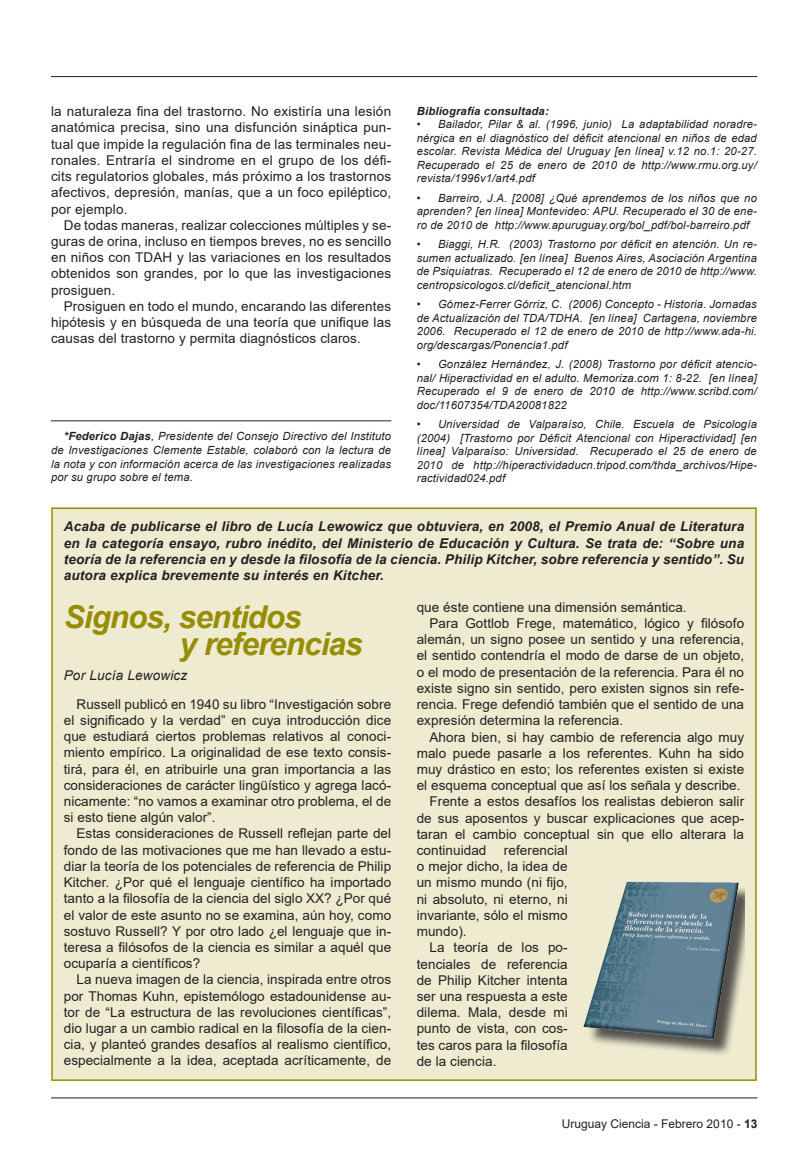
<style>
.page{position:relative;width:808px;height:1149px;background:#fff}
.page>*{position:absolute;margin:0;border:0;box-sizing:border-box;transform-origin:0 0}
.t1{font:italic 700 31.5px "Arial";letter-spacing:-.03em;color:#968d00}
.t2{font:13.5px/16.2px "Arial";letter-spacing:.005em;color:#231f20;text-align:justify}
.t3{font:italic 700 13.5px/16.2px "Arial";letter-spacing:.015em;color:#231f20;text-align:justify}
.t4{font:italic 13.5px "Arial";letter-spacing:.015em;color:#231f20}
.t5{font:12px "Arial";color:#231f20}
.t6{font:italic 11.25px/13.5px "Arial";letter-spacing:.015em;color:#231f20;text-align:justify}
.t7{font:italic 700 11.25px "Arial";letter-spacing:.015em;color:#231f20}
.s1{font-weight:700}
</style>
<div class="page">
<hr style="left:51px;top:1097px;width:706px;height:1px;background:#231f20">
<hr style="left:51px;top:76px;width:706px;height:1px;background:#231f20">
<div style="left:51px;top:507px;width:706px;height:573px;background:#eeebd1;border:2px solid #968d00"></div>
<hr style="left:51px;top:420px;width:340px;height:1px;background:#231f20">
<div style="left:587px;top:884px;width:157px;height:172px;background:#231f20;opacity:.75"></div>
<img style="left:583px;top:881px;width:161px;height:169px">
<p class="t2" style="left:51px;top:103px;width:342px">la naturaleza fina del trastorno. No existiría una lesión anatómica precisa, sino una disfunción sináptica pun&shy;tual que impide la regulación fina de las terminales neu&shy;ronales. Entraría el sindrome en el grupo de los défi&shy;cits regulatorios globales, más próximo a los trastornos afectivos, depresión, manías, que a un foco epiléptico, por ejemplo.</p>
<p class="t2" style="left:51px;top:217px;width:342px;text-indent:13px">De todas maneras, realizar colecciones múltiples y se&shy;guras de orina, incluso en tiempos breves, no es sencillo en niños con TDAH y las variaciones en los resultados obtenidos son grandes, por lo que las investigaciones prosiguen.</p>
<p class="t2" style="left:51px;top:298px;width:342px;text-indent:13px">Prosiguen en todo el mundo, encarando las diferentes hipótesis y en búsqueda de una teoría que unifique las causas del trastorno y permita diagnósticos claros.</p>
<p class="t6" style="left:51px;top:430px;width:342px;text-indent:13px"><span class="s1">*Federico Dajas</span>, Presidente del Consejo Directivo del Instituto de Investigaciones Clemente Estable, colaboró con la lectura de la nota y con información acerca de las investigaciones realizadas por su grupo sobre el tema.</p>
<p class="t7" style="left:417px;top:103px;width:134px">Bibliografía consultada:</p>
<p class="t6" style="left:417px;top:117px;width:342px">• Bailador, Pilar &amp; al. (1996, junio) La adaptabilidad noradre&shy;nérgica en el diagnóstico del déficit atencional en niños de edad escolar. Revista Médica del Uruguay [en línea] v.12 no.1: 20-27.<br>Recuperado el 25 de enero de 2010 de http://www.rmu.org.uy/ revista/1996v1/art4.pdf</p>
<p class="t6" style="left:417px;top:191px;width:342px">• Barreiro, J.A. [2008] ¿Qué aprendemos de los niños que no aprenden? [en línea] Montevideo: APU. Recuperado el 30 de ene&shy;ro de 2010 de http://www.apuruguay.org/bol_pdf/bol-barreiro.pdf</p>
<p class="t6" style="left:417px;top:237px;width:342px">• Biaggi, H.R. (2003) Trastorno por déficit en atención. Un re&shy;sumen actualizado. [en línea] Buenos Aires, Asociación Argentina de Psiquiatras. Recuperado el 12 de enero de 2010 de http://www. centropsicologos.cl/deficit_atencional.htm</p>
<p class="t6" style="left:417px;top:297px;width:342px">• Gómez-Ferrer Górriz, C. (2006) Concepto - Historia. Jornadas de Actualización del TDA/TDHA. [en línea] Cartagena, noviembre 2006. Recuperado el 12 de enero de 2010 de http://www.ada-hi. org/descargas/Ponencia1.pdf</p>
<p class="t6" style="left:417px;top:357px;width:342px">• González Hernández, J. (2008) Trastorno por déficit atencio&shy;nal/ Hiperactividad en el adulto. Memoriza.com 1: 8-22. [en línea] Recuperado el 9 de enero de 2010 de http://www.scribd.com/ doc/11607354/TDA20081822</p>
<p class="t6" style="left:417px;top:417px;width:342px">• Universidad de Valparaíso, Chile. Escuela de Psicología (2004) [Trastorno por Déficit Atencional con Hiperactividad] [en línea] Valparaíso: Universidad. Recuperado el 25 de enero de 2010 de http://hiperactividaducn.tripod.com/thda_archivos/Hipe&shy;ractividad024.pdf</p>
<p class="t3" style="left:64px;top:519px;width:682px">Acaba de publicarse el libro de Lucía Lewowicz que obtuviera, en 2008, el Premio Anual de Literatura en la categoría ensayo, rubro inédito, del Ministerio de Educación y Cultura. Se trata de: “Sobre una teoría de la referencia en y desde la filosofía de la ciencia. Philip Kitcher, sobre referencia y sentido”. Su autora explica brevemente su interés en Kitcher.</p>
<p class="t2" style="left:417px;top:598px;width:271px">que éste contiene una dimensión semántica.</p>
<p class="t2" style="left:417px;top:615px;width:329px;text-indent:13px">Para Gottlob Frege, matemático, lógico y filósofo alemán, un signo posee un sentido y una referencia, el sentido contendría el modo de darse de un objeto, o el modo de presentación de la referencia. Para él no existe signo sin sentido, pero existen signos sin refe&shy;rencia. Frege defendió también que el sentido de una expresión determina la referencia.</p>
<p class="t2" style="left:417px;top:728px;width:329px;text-indent:13px">Ahora bien, si hay cambio de referencia algo muy malo puede pasarle a los referentes. Kuhn ha sido muy drástico en esto; los referentes existen si existe el esquema conceptual que así los señala y describe.</p>
<p class="t2" style="left:417px;top:793px;width:329px;text-indent:13px">Frente a estos desafíos los realistas debieron salir de sus aposentos y buscar explicaciones que acep&shy;taran el cambio conceptual sin que ello alterara la continuidad</p>
<p class="t1" style="left:64px;top:595px;width:239px">Signos, sentidos</p>
<p class="t1" style="left:180px;top:622px;width:185px">y referencias</p>
<p class="t4" style="left:64px;top:666px;width:125px">Por Lucía Lewowicz</p>
<p class="t2" style="left:64px;top:695px;width:329px;text-indent:13px">Russell publicó en 1940 su libro “Investigación sobre el significado y la verdad” en cuya introducción dice que estudiará ciertos problemas relativos al conoci&shy;miento empírico. La originalidad de ese texto consis&shy;tirá, para él, en atribuirle una gran importancia a las consideraciones de carácter lingüístico y agrega lacó&shy;nicamente: “no vamos a examinar otro problema, el de si esto tiene algún valor”.</p>
<p class="t2" style="left:64px;top:825px;width:329px;text-indent:13px">Estas consideraciones de Russell reflejan parte del fondo de las motivaciones que me han llevado a estu&shy;diar la teoría de los potenciales de referencia de Philip Kitcher. ¿Por qué el lenguaje científico ha importado tanto a la filosofía de la ciencia del siglo XX? ¿Por qué el valor de este asunto no se examina, aún hoy, como sostuvo Russell? Y por otro lado ¿el lenguaje que in&shy;teresa a filósofos de la ciencia es similar a aquél que ocuparía a científicos?</p>
<p class="t2" style="left:64px;top:971px;width:329px;text-indent:13px">La nueva imagen de la ciencia, inspirada entre otros por Thomas Kuhn, epistemólogo estadounidense au&shy;tor de “La estructura de las revoluciones científicas”, dio lugar a un cambio radical en la filosofía de la cien&shy;cia, y planteó grandes desafíos al realismo científico, especialmente a la idea, aceptada acríticamente, de</p>
<p class="t2" style="left:417px;top:841px;width:152px;text-indent:87px">referencial o mejor dicho, la idea de un mismo mundo (ni fijo, ni absoluto, ni eterno, ni invariante, sólo el mismo mundo).</p>
<p class="t2" style="left:417px;top:939px;width:152px;text-indent:13px">La teoría de los po&shy;tenciales de referencia de Philip Kitcher intenta ser una respuesta a este dilema. Mala, desde mi punto de vista, con cos&shy;tes caros para la filosofía de la ciencia.</p>
<p class="t5" style="left:562px;top:1114px;width:197px">Uruguay Ciencia - Febrero 2010 - <span class="s1">13</span></p>
</div>
